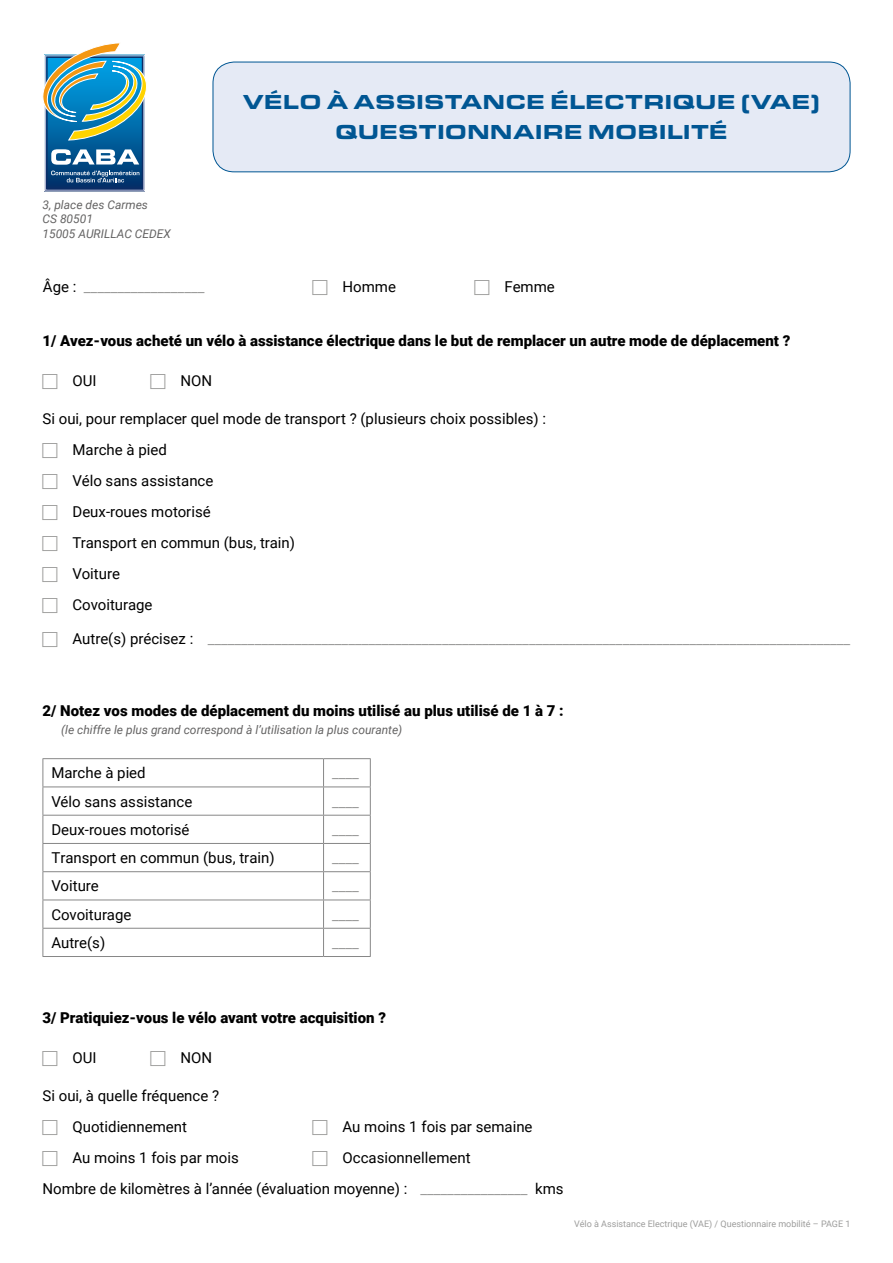
<style>
.page{position:relative;width:893px;height:1263px;background:#fff}
.page>*{position:absolute;margin:0;border:0;box-sizing:border-box;transform-origin:0 0}
.t1{font:900 21px "Eurostile Ext";color:#005693}
.t2{font:15px "Roboto";color:#000}
.t3{font:900 15px "Roboto";color:#000}
.t4{font:15px "Roboto";color:#9d9d9c}
.t5{font:italic 12px/14.4px "Roboto";color:#646363}
.t6{font:9px "Roboto";color:#9d9d9c}
.s1{color:#000}
.s2{color:#9d9d9c}
</style>
<div class="page">
<div style="left:45px;top:55px;width:99px;height:136px;border:1px solid #abafcd"></div>
<svg style="left:48px;top:141px;width:93px;height:46px;background:#024984"></svg>
<div style="left:46px;top:57px;width:97px;height:132px;border:1px solid #0c2c65"></div>
<svg style="left:43px;top:43px;width:104px;height:98px"></svg>
<svg style="left:51px;top:149px;width:88px;height:16px"></svg>
<svg style="left:51px;top:171px;width:88px;height:11px"></svg>
<div style="left:213px;top:62px;width:637px;height:110px;background:#e5eaf5;border-radius:21px"></div>
<div style="left:213px;top:62px;width:637px;height:110px;border:1px solid #005693;border-radius:21px"></div>
<hr style="left:43px;top:758px;width:281px;height:1px;background:#878787">
<hr style="left:324px;top:758px;width:47px;height:1px;background:#878787">
<hr style="left:43px;top:786px;width:281px;height:1px;background:#878787">
<hr style="left:324px;top:786px;width:47px;height:1px;background:#878787">
<hr style="left:43px;top:815px;width:281px;height:1px;background:#878787">
<hr style="left:324px;top:815px;width:47px;height:1px;background:#878787">
<hr style="left:43px;top:843px;width:281px;height:1px;background:#878787">
<hr style="left:324px;top:843px;width:47px;height:1px;background:#878787">
<hr style="left:43px;top:871px;width:281px;height:1px;background:#878787">
<hr style="left:324px;top:871px;width:47px;height:1px;background:#878787">
<hr style="left:43px;top:899px;width:281px;height:1px;background:#878787">
<hr style="left:324px;top:899px;width:47px;height:1px;background:#878787">
<hr style="left:43px;top:928px;width:281px;height:1px;background:#878787">
<svg style="left:43px;top:759px;width:1px;height:197px"></svg>
<hr style="left:324px;top:928px;width:47px;height:1px;background:#878787">
<svg style="left:323px;top:759px;width:1px;height:197px"></svg>
<svg style="left:370px;top:759px;width:1px;height:197px"></svg>
<hr style="left:43px;top:956px;width:281px;height:1px;background:#878787">
<hr style="left:324px;top:956px;width:47px;height:1px;background:#878787">
<p class="t5" style="left:43px;top:197px;width:107px">3, place des Carmes<br>CS 80501</p>
<p class="t5" style="left:43px;top:226px;width:130px">15005 AURILLAC CEDEX</p>
<p class="t1" style="left:243px;top:89px;width:579px">VÉLO À ASSISTANCE ÉLECTRIQUE (VAE)</p>
<p class="t1" style="left:335px;top:119px;width:394px">QUESTIONNAIRE MOBILITÉ</p>
<p class="t4" style="left:43px;top:276px;width:163px"><span class="s1">Âge :</span> __________________</p>
<p class="t2" style="left:343px;top:276px;width:55px">Homme</p>
<p class="t2" style="left:505px;top:276px;width:52px">Femme</p>
<p class="t3" style="left:43px;top:330px;width:749px">1/ Avez-vous acheté un vélo à assistance électrique dans le but de remplacer un autre mode de déplacement ?</p>
<p class="t2" style="left:73px;top:370px;width:26px">OUI</p>
<p class="t2" style="left:181px;top:370px;width:33px">NON</p>
<p class="t2" style="left:43px;top:408px;width:505px">Si oui, pour remplacer quel mode de transport ? (plusieurs choix possibles) :</p>
<p class="t2" style="left:73px;top:439px;width:96px">Marche à pied</p>
<p class="t2" style="left:73px;top:470px;width:142px">Vélo sans assistance</p>
<p class="t2" style="left:73px;top:501px;width:140px">Deux-roues motorisé</p>
<p class="t2" style="left:73px;top:532px;width:224px">Transport en commun (bus, train)</p>
<p class="t2" style="left:73px;top:563px;width:49px">Voiture</p>
<p class="t2" style="left:73px;top:594px;width:82px">Covoiturage</p>
<p class="t4" style="left:73px;top:628px;width:779px"><span class="s1">Autre(s) précisez :</span> ________________________________________________________________________________________________</p>
<p class="t3" style="left:43px;top:700px;width:523px">2/ Notez vos modes de déplacement du moins utilisé au plus utilisé de 1 à 7 :</p>
<p class="t5" style="left:61px;top:722px;width:343px">(le chiffre le plus grand correspond à l’utilisation la plus courante)</p>
<p class="t2" style="left:51px;top:762px;width:96px">Marche à pied</p>
<p class="t4" style="left:332px;top:762px;width:28px">____</p>
<p class="t2" style="left:51px;top:791px;width:142px">Vélo sans assistance</p>
<p class="t4" style="left:332px;top:791px;width:28px">____</p>
<p class="t2" style="left:51px;top:819px;width:140px">Deux-roues motorisé</p>
<p class="t4" style="left:332px;top:819px;width:28px">____</p>
<p class="t2" style="left:51px;top:847px;width:225px">Transport en commun (bus, train)</p>
<p class="t4" style="left:332px;top:847px;width:28px">____</p>
<p class="t2" style="left:51px;top:876px;width:49px">Voiture</p>
<p class="t4" style="left:332px;top:876px;width:28px">____</p>
<p class="t2" style="left:51px;top:904px;width:82px">Covoiturage</p>
<p class="t4" style="left:332px;top:904px;width:28px">____</p>
<p class="t2" style="left:51px;top:932px;width:55px">Autre(s)</p>
<p class="t4" style="left:332px;top:932px;width:28px">____</p>
<p class="t3" style="left:43px;top:1007px;width:345px">3/ Pratiquiez-vous le vélo avant votre acquisition ?</p>
<p class="t2" style="left:73px;top:1047px;width:26px">OUI</p>
<p class="t2" style="left:181px;top:1047px;width:33px">NON</p>
<p class="t2" style="left:43px;top:1085px;width:178px">Si oui, à quelle fréquence ?</p>
<p class="t2" style="left:73px;top:1116px;width:116px">Quotidiennement</p>
<p class="t2" style="left:343px;top:1116px;width:192px">Au moins 1 fois par semaine</p>
<p class="t2" style="left:73px;top:1147px;width:168px">Au moins 1 fois par mois</p>
<p class="t2" style="left:343px;top:1147px;width:130px">Occasionnellement</p>
<p class="t2" style="left:43px;top:1178px;width:522px">Nombre de kilomètres à l’année (évaluation moyenne) : <span class="s2">________________</span> kms</p>
<p class="t6" style="left:574px;top:1218px;width:278px">Vélo à Assistance Electrique (VAE) / Questionnaire mobilité – PAGE 1</p>
</div>
